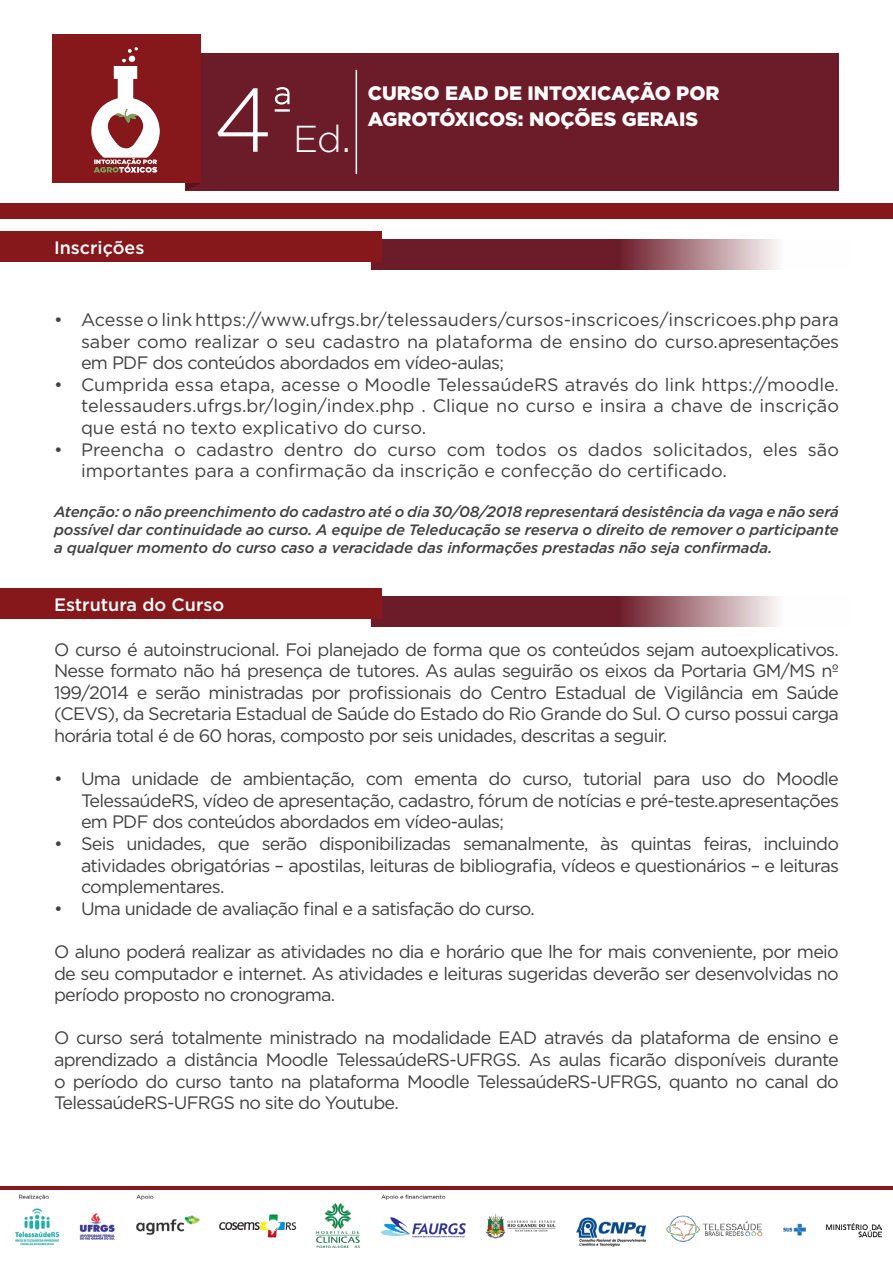
<style>
.page{position:relative;width:893px;height:1263px;background:#fff}
.page>*{position:absolute;margin:0;border:0;box-sizing:border-box;transform-origin:0 0}
.t1{font:300 90px "Gotham";color:#fff}
.t2{font:300 37.5px "Gotham";color:#fff}
.t3{font:900 19.5px "Gotham";color:#fff}
.t4{font:18px/21.6px "Gotham";letter-spacing:-.04em;color:#414042;text-align:justify}
.t5{font:18px/21.6px "Gotham";color:#414042}
.t6{font:500 18px "Gotham";color:#fff}
.t7{font:italic 500 15px/18px "Gotham";letter-spacing:-.01em;color:#414042;text-align:justify}
.s1{font-size:45px}
</style>
<div class="page">
<div style="left:0;top:203px;width:893px;height:15px;background:#86171a"></div>
<hr style="left:0;top:1187px;width:893px;height:3px;background:#86171a">
<div style="left:185px;top:53px;width:654px;height:138px;background:#6c1b28"></div>
<svg style="left:186px;top:183px;width:13px;height:7px"></svg>
<hr style="left:356px;top:70px;width:1px;height:104px;background:#fff">
<div style="left:52px;top:35px;width:149px;height:148px;background:#86171a"></div>
<img style="left:91px;top:47px;width:69px;height:126px">
<img style="left:15px;top:1194px;width:866px;height:53px">
<svg style="left:381px;top:239px;width:397px;height:31px;background:#884651"></svg>
<svg style="left:371px;top:262px;width:10px;height:8px"></svg>
<div style="left:0;top:231px;width:382px;height:31px;background:#86171a"></div>
<svg style="left:381px;top:596px;width:397px;height:31px;background:#884651"></svg>
<svg style="left:371px;top:619px;width:10px;height:8px"></svg>
<div style="left:0;top:588px;width:382px;height:31px;background:#86171a"></div>
<p class="t6" style="left:54px;top:235px;width:92px">Inscrições</p>
<h1 class="t1" style="left:213px;top:63px;width:83px">4<sup>ª</sup></h1>
<h2 class="t2" style="left:293px;top:115px;width:60px">Ed<span class="s1">.</span></h2>
<p class="t3" style="left:368px;top:80px;width:353px">CURSO EAD DE INTOXICAÇÃO POR</p>
<p class="t3" style="left:368px;top:105px;width:332px">AGROTÓXICOS: NOÇÕES GERAIS</p>
<p class="t4" style="left:81px;top:308px;width:759px;text-indent:-27px">• Acesse o link https://www.ufrgs.br/telessauders/cursos-inscricoes/inscricoes.php para saber como realizar o seu cadastro na plataforma de ensino do curso.apresentações em PDF dos conteúdos abordados em vídeo-aulas;</p>
<p class="t4" style="left:81px;top:373px;width:759px;text-indent:-27px">• Cumprida essa etapa, acesse o Moodle TelessaúdeRS através do link https://moodle. telessauders.ufrgs.br/login/index.php . Clique no curso e insira a chave de inscrição que está no texto explicativo do curso.</p>
<p class="t5" style="left:81px;top:438px;width:759px;text-indent:-27px">• Preencha o cadastro dentro do curso com todos os dados solicitados, eles são importantes para a confirmação da inscrição e confecção do certificado.</p>
<p class="t7" style="left:54px;top:502px;width:786px">Atenção: o não preenchimento do cadastro até o dia 30/08/2018 representará desistência da vaga e não será possível dar continuidade ao curso. A equipe de Teleducação se reserva o direito de remover o participante a qualquer momento do curso caso a veracidade das informações prestadas não seja confirmada.</p>
<p class="t6" style="left:54px;top:592px;width:172px">Estrutura do Curso</p>
<p class="t4" style="left:54px;top:638px;width:786px">O curso é autoinstrucional. Foi planejado de forma que os conteúdos sejam autoexplicativos.<br>Nesse formato não há presença de tutores. As aulas seguirão os eixos da Portaria GM/MS nº 199/2014 e serão ministradas por profissionais do Centro Estadual de Vigilância em Saúde (CEVS), da Secretaria Estadual de Saúde do Estado do Rio Grande do Sul. O curso possui carga horária total é de 60 horas, composto por seis unidades, descritas a seguir.</p>
<p class="t4" style="left:81px;top:767px;width:759px;text-indent:-27px">• Uma unidade de ambientação, com ementa do curso, tutorial para uso do Moodle TelessaúdeRS, vídeo de apresentação, cadastro, fórum de notícias e pré-teste.apresentações em PDF dos conteúdos abordados em vídeo-aulas;</p>
<p class="t4" style="left:81px;top:832px;width:759px;text-indent:-27px">• Seis unidades, que serão disponibilizadas semanalmente, às quintas feiras, incluindo atividades obrigatórias – apostilas, leituras de bibliografia, vídeos e questionários – e leituras complementares.</p>
<p class="t4" style="left:54px;top:897px;width:482px">• Uma unidade de avaliação final e a satisfação do curso.</p>
<p class="t4" style="left:54px;top:940px;width:786px">O aluno poderá realizar as atividades no dia e horário que lhe for mais conveniente, por meio de seu computador e internet. As atividades e leituras sugeridas deverão ser desenvolvidas no período proposto no cronograma.</p>
<p class="t4" style="left:54px;top:1027px;width:786px">O curso será totalmente ministrado na modalidade EAD através da plataforma de ensino e aprendizado a distância Moodle TelessaúdeRS-UFRGS. As aulas ficarão disponíveis durante o período do curso tanto na plataforma Moodle TelessaúdeRS-UFRGS, quanto no canal do TelessaúdeRS-UFRGS no site do Youtube.</p>
</div>
